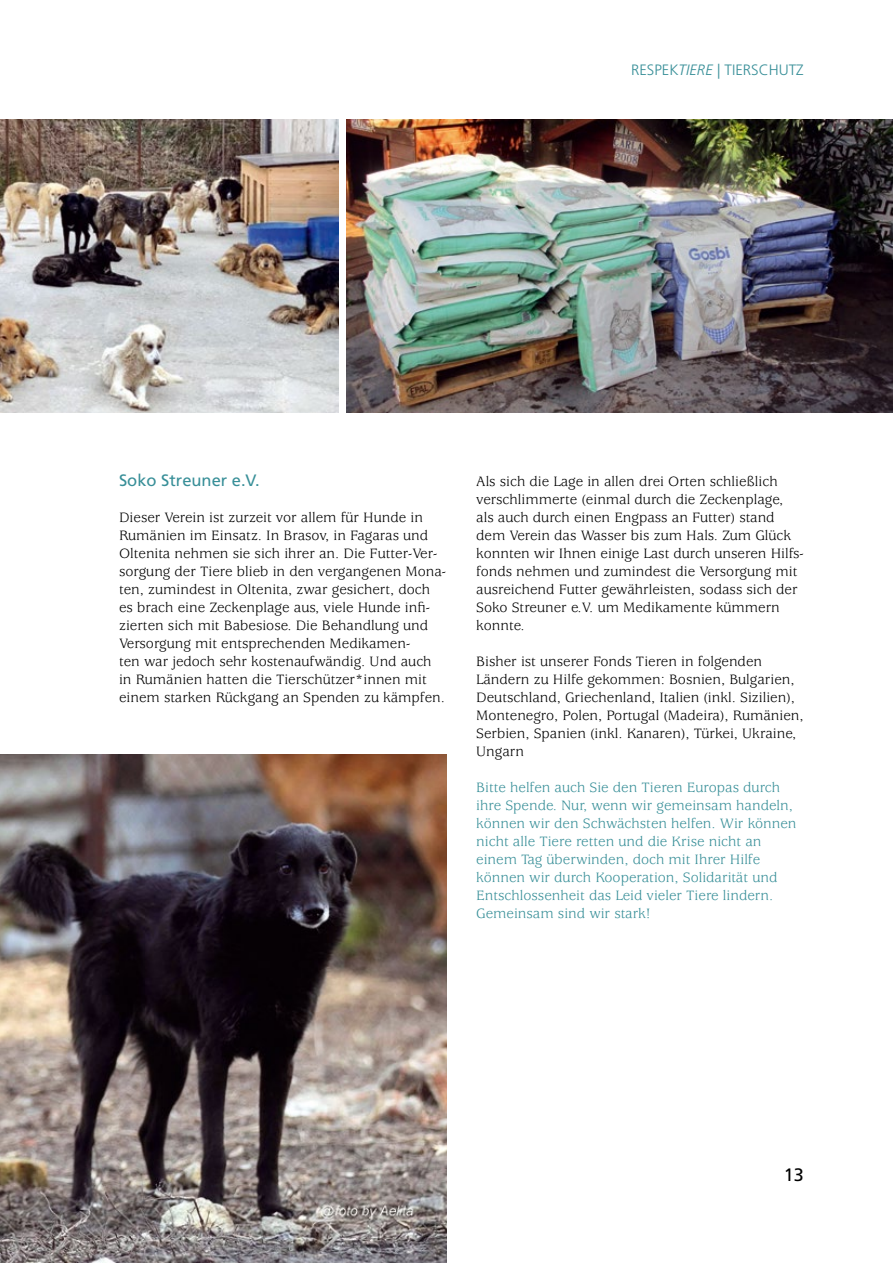
<style>
.page{position:relative;width:893px;height:1263px;background:#fff}
.page>*{position:absolute;margin:0;border:0;box-sizing:border-box;transform-origin:0 0}
.t1{font:18px "Frutiger LT Pro";color:#000}
.t2{font:16.5px "Frutiger LT Pro";color:#388f98}
.t3{font:15px/18px "Usherwood Std";color:#000}
.t4{font:15px/18px "Usherwood Std";color:#388f98}
.t5{font:300 15px "Frutiger LT Pro";color:#388f98}
.s1{font-style:italic}
</style>
<div class="page">
<img style="left:0;top:755px;width:446px;height:508px">
<img style="left:347px;top:119px;width:546px;height:293px">
<img style="left:0;top:119px;width:338px;height:293px">
<p class="t5" style="left:631px;top:61px;width:174px">RESPEK<span class="s1">TIERE</span> | TIERSCHUTZ</p>
<p class="t2" style="left:119px;top:471px;width:142px">Soko Streuner e.V.</p>
<p class="t3" style="left:119px;top:509px;width:328px">Dieser Verein ist zurzeit vor allem für Hunde in Rumänien im Einsatz. In Brasov, in Fagaras und Oltenita nehmen sie sich ihrer an. Die Futter-Ver&shy;sorgung der Tiere blieb in den vergangenen Mona&shy;ten, zumindest in Oltenita, zwar gesichert, doch es brach eine Zeckenplage aus, viele Hunde infi&shy;zierten sich mit Babesiose. Die Behandlung und Versorgung mit entsprechenden Medikamen-<br>ten war jedoch sehr kostenaufwändig. Und auch in Rumänien hatten die Tierschützer*innen mit einem starken Rückgang an Spenden zu kämpfen.</p>
<p class="t3" style="left:476px;top:473px;width:329px">Als sich die Lage in allen drei Orten schließlich verschlimmerte (einmal durch die Zeckenplage, als auch durch einen Engpass an Futter) stand dem Verein das Wasser bis zum Hals. Zum Glück konnten wir Ihnen einige Last durch unseren Hilfs&shy;fonds nehmen und zumindest die Versorgung mit ausreichend Futter gewährleisten, sodass sich der Soko Streuner e.V. um Medikamente kümmern konnte.</p>
<p class="t3" style="left:476px;top:653px;width:329px">Bisher ist unserer Fonds Tieren in folgenden Ländern zu Hilfe gekommen: Bosnien, Bulgarien, Deutschland, Griechenland, Italien (inkl. Sizilien), Montenegro, Polen, Portugal (Madeira), Rumänien, Serbien, Spanien (inkl. Kanaren), Türkei, Ukraine, Ungarn</p>
<p class="t4" style="left:476px;top:779px;width:322px">Bitte helfen auch Sie den Tieren Europas durch ihre Spende. Nur, wenn wir gemeinsam handeln, können wir den Schwächsten helfen. Wir können nicht alle Tiere retten und die Krise nicht an einem Tag überwinden, doch mit Ihrer Hilfe können wir durch Kooperation, Solidarität und Entschlossenheit das Leid vieler Tiere lindern.<br>Gemeinsam sind wir stark!</p>
<p class="t1" style="left:784px;top:1164px;width:22px">13</p>
</div>
